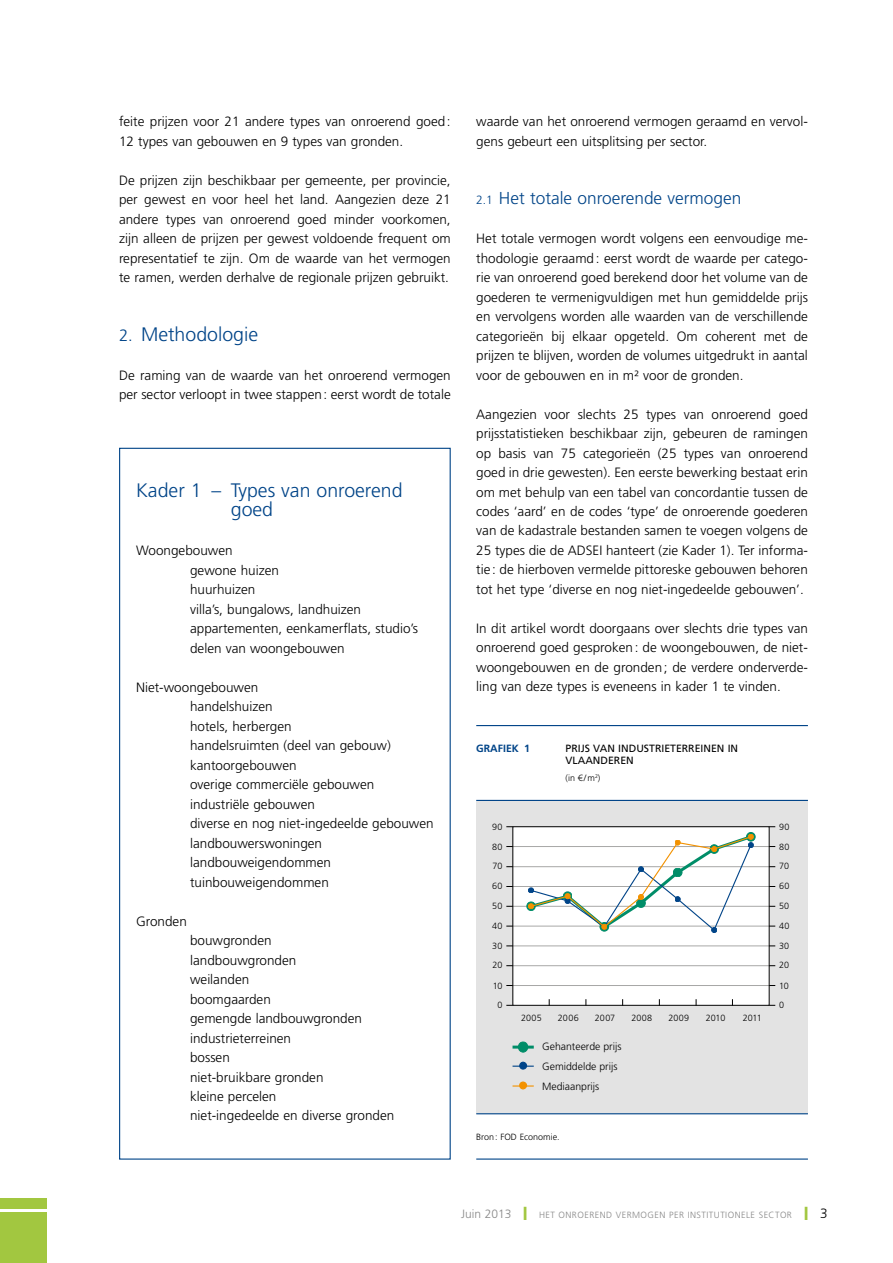
<style>
.page{position:relative;width:893px;height:1263px;background:#fff}
.page>*{position:absolute;margin:0;border:0;box-sizing:border-box;transform-origin:0 0}
.t1{font:300 19.5px/19.5px "Frutiger LT";color:#048}
.t2{font:300 17.25px "Frutiger LT";color:#048}
.t3{font:300 13.5px/19.5px "Frutiger LT";color:#000}
.t4{font:300 10.5px/19.8px "Frutiger LT";color:#000}
.t5{font:10.5px/12px "Frutiger LT";color:#000}
.t6{font:700 10.5px "Frutiger LT";color:#048}
.t7{font:300 9px "Frutiger LT";color:#000}
.t8{font:300 9px "Frutiger LT";letter-spacing:.05em;color:#878787}
.s1{font-size:16.5px}
.s2{font-size:12px}
.s3{color:#a2c740}
.s4{font-size:13.5px;color:#000}
</style>
<div class="page">
<div style="left:0;top:1198px;width:47px;height:11px;background:#a2c740"></div>
<div style="left:0;top:1213px;width:47px;height:50px;background:#a2c740"></div>
<div style="left:476px;top:800px;width:332px;height:314px;background:#e3e3e3"></div>
<hr style="left:476px;top:725px;width:332px;height:1px;background:#048">
<hr style="left:476px;top:800px;width:332px;height:1px;background:#048">
<hr style="left:476px;top:1113px;width:332px;height:1px;background:#048">
<hr style="left:476px;top:1158px;width:332px;height:2px;background:#048">
<div style="left:513px;top:827px;width:256px;height:178px;background:#fff"></div>
<hr style="left:512px;top:846px;width:257px;height:1px;background:#a8a8a7">
<hr style="left:512px;top:866px;width:257px;height:1px;background:#a8a8a7">
<hr style="left:512px;top:886px;width:257px;height:1px;background:#a8a8a7">
<hr style="left:512px;top:906px;width:257px;height:1px;background:#a8a8a7">
<hr style="left:512px;top:926px;width:257px;height:1px;background:#a8a8a7">
<hr style="left:512px;top:945px;width:257px;height:1px;background:#a8a8a7">
<hr style="left:512px;top:965px;width:257px;height:1px;background:#a8a8a7">
<hr style="left:512px;top:985px;width:257px;height:1px;background:#a8a8a7">
<svg style="left:527px;top:833px;width:228px;height:99px"></svg>
<div style="left:518px;top:1042px;width:10px;height:10px;background:#008d68;border:1px solid #008d68;border-radius:50%"></div>
<hr style="left:512px;top:1045px;width:22px;height:3px;background:#008d68">
<div style="left:519px;top:1062px;width:8px;height:8px;background:#048;border:1px solid #048;border-radius:50%"></div>
<hr style="left:512px;top:1065px;width:22px;height:2px;background:#048">
<div style="left:519px;top:1081px;width:8px;height:8px;background:#f39200;border:1px solid #f39200;border-radius:50%"></div>
<svg style="left:512px;top:1085px;width:22px;height:1px"></svg>
<div style="left:512px;top:826px;width:257px;height:180px;border:1px solid #000"></div>
<p class="t3" style="left:119px;top:112px;width:333px">feite prijzen voor 21 andere types van onroerend goed:<br>12 types van gebouwen en 9 types van gronden.</p>
<p class="t3" style="left:119px;top:170px;width:333px;text-align:justify">De prijzen zijn beschikbaar per gemeente, per provincie, per gewest en voor heel het land. Aangezien deze 21 andere types van onroerend goed minder voorkomen, zijn alleen de prijzen per gewest voldoende frequent om representatief te zijn. Om de waarde van het vermogen te ramen, werden derhalve de regionale prijzen gebruikt.</p>
<h1 class="t1" style="left:119px;top:324px;width:141px"><span class="s1">2.</span> Methodologie</h1>
<p class="t3" style="left:119px;top:365px;width:333px">De raming van de waarde van het onroerend vermogen per sector verloopt in twee stappen: eerst wordt de totale</p>
<h1 class="t1" style="left:231px;top:480px;width:173px;text-indent:-95px">Kader 1 – Types van onroerend goed</h1>
<p class="t3" style="left:190px;top:541px;width:230px;text-indent:-54px">Woongebouwen<br>gewone huizen<br>huurhuizen<br>villa’s, bungalows, landhuizen appartementen, eenkamerflats, studio’s delen van woongebouwen</p>
<p class="t3" style="left:190px;top:677px;width:245px;text-indent:-54px">Niet-woongebouwen<br>handelshuizen<br>hotels, herbergen<br>handelsruimten (deel van gebouw) kantoorgebouwen<br>overige commerciële gebouwen industriële gebouwen<br>diverse en nog niet-ingedeelde gebouwen landbouwerswoningen landbouweigendommen tuinbouweigendommen</p>
<p class="t3" style="left:136px;top:911px;width:52px">Gronden</p>
<p class="t3" style="left:190px;top:931px;width:206px">bouwgronden<br>landbouwgronden<br>weilanden<br>boomgaarden<br>gemengde landbouwgronden industrieterreinen<br>bossen<br>niet-bruikbare gronden<br>kleine percelen<br>niet-ingedeelde en diverse gronden</p>
<p class="t3" style="left:476px;top:112px;width:333px">waarde van het onroerend vermogen geraamd en vervol&shy;gens gebeurt een uitsplitsing per sector.</p>
<p class="t2" style="left:476px;top:188px;width:267px"><span class="s2">2.1</span> Het totale onroerende vermogen</p>
<p class="t3" style="left:476px;top:229px;width:333px;text-align:justify">Het totale vermogen wordt volgens een eenvoudige me&shy;thodologie geraamd: eerst wordt de waarde per catego&shy;rie van onroerend goed berekend door het volume van de goederen te vermenigvuldigen met hun gemiddelde prijs en vervolgens worden alle waarden van de verschillende categorieën bij elkaar opgeteld. Om coherent met de prijzen te blijven, worden de volumes uitgedrukt in aantal voor de gebouwen en in m² voor de gronden.</p>
<p class="t3" style="left:476px;top:404px;width:333px;text-align:justify">Aangezien voor slechts 25 types van onroerend goed prijsstatistieken beschikbaar zijn, gebeuren de ramingen op basis van 75 categorieën (25 types van onroerend goed in drie gewesten). Een eerste bewerking bestaat erin om met behulp van een tabel van concordantie tussen de codes ‘aard’ en de codes ‘type’ de onroerende goederen van de kadastrale bestanden samen te voegen volgens de 25 types die de ADSEI</p>
<p class="t3" style="left:476px;top:541px;width:333px;text-align:justify;text-indent:130px">hanteert (zie Kader 1). Ter informa&shy;tie : de hierboven vermelde pittoreske gebouwen behoren tot het type ‘diverse en nog niet-ingedeelde gebouwen’.</p>
<p class="t3" style="left:476px;top:619px;width:333px;text-align:justify">In dit artikel wordt doorgaans over slechts drie types van onroerend goed gesproken: de woongebouwen, de niet&shy;woongebouwen en de gronden; de verdere onderverde&shy;ling van deze types is eveneens in kader 1 te vinden.</p>
<p class="t6" style="left:476px;top:743px;width:55px">GRAFIEK 1</p>
<p class="t5" style="left:566px;top:743px;width:174px">PRIJS VAN INDUSTRIETERREINEN IN<br>VLAANDEREN</p>
<p class="t7" style="left:566px;top:773px;width:36px">(in €/m<sup>2</sup>)</p>
<p class="t7" style="left:492px;top:821px;width:12px">90</p>
<p class="t7" style="left:779px;top:821px;width:12px">90</p>
<p class="t7" style="left:492px;top:841px;width:12px">80</p>
<p class="t7" style="left:779px;top:841px;width:12px">80</p>
<p class="t7" style="left:492px;top:861px;width:11px">70</p>
<p class="t7" style="left:779px;top:861px;width:11px">70</p>
<p class="t7" style="left:492px;top:881px;width:12px">60</p>
<p class="t7" style="left:779px;top:881px;width:12px">60</p>
<p class="t7" style="left:492px;top:901px;width:12px">50</p>
<p class="t7" style="left:779px;top:901px;width:12px">50</p>
<p class="t7" style="left:492px;top:920px;width:12px">40</p>
<p class="t7" style="left:779px;top:920px;width:12px">40</p>
<p class="t7" style="left:492px;top:940px;width:12px">30</p>
<p class="t7" style="left:779px;top:940px;width:12px">30</p>
<p class="t7" style="left:492px;top:960px;width:12px">20</p>
<p class="t7" style="left:779px;top:960px;width:12px">20</p>
<p class="t7" style="left:493px;top:980px;width:11px">10</p>
<p class="t7" style="left:779px;top:980px;width:11px">10</p>
<p class="t7" style="left:497px;top:1000px;width:7px">0</p>
<p class="t7" style="left:779px;top:1000px;width:7px">0</p>
<p class="t7" style="left:521px;top:1012px;width:22px">2005</p>
<p class="t7" style="left:558px;top:1012px;width:22px">2006</p>
<p class="t7" style="left:595px;top:1012px;width:22px">2007</p>
<p class="t7" style="left:631px;top:1012px;width:22px">2008</p>
<p class="t7" style="left:668px;top:1012px;width:22px">2009</p>
<p class="t7" style="left:706px;top:1012px;width:21px">2010</p>
<p class="t7" style="left:743px;top:1012px;width:21px">2011</p>
<p class="t4" style="left:542px;top:1037px;width:81px">Gehanteerde prijs<br>Gemiddelde prijs<br>Mediaanprijs</p>
<p class="t7" style="left:476px;top:1131px;width:85px">Bron: FOD Economie.</p>
<p class="t8" style="left:461px;top:1210px;width:368px"><span class="s2">Juin 2013</span> <span class="s3">❙</span> Het onroerend vermogen per institutionele sector <span class="s3">❙</span> <span class="s4">3</span></p>
</div>
